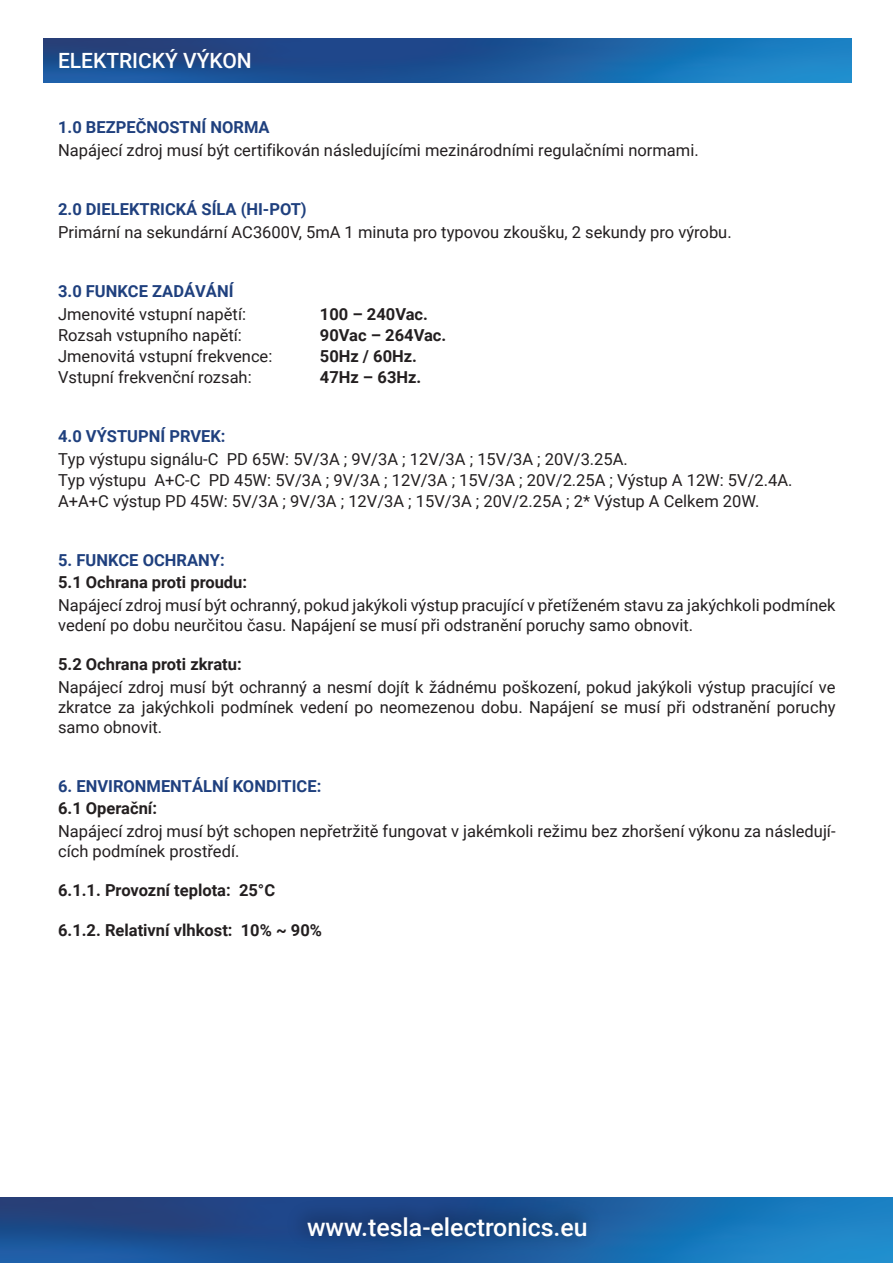
<style>
.page{position:relative;width:893px;height:1263px;background:#fff}
.page>*{position:absolute;margin:0;border:0;box-sizing:border-box;transform-origin:0 0}
.t1{font:500 24.9px "Roboto";color:#fff}
.t2{font:500 21px "Roboto";color:#fff}
.t3{font:16.5px/19.8px "Roboto";color:#231f20}
.t4{font:700 16.5px "Roboto";color:#231f20}
.t5{font:700 16.5px "Roboto";color:#1f407e}
</style>
<div class="page">
<svg style="left:43px;top:38px;width:808px;height:45px"></svg>
<svg style="left:0;top:1198px;width:893px;height:65px"></svg>
<img style="left:277px;top:1197px;width:332px;height:66px">
<p class="t2" style="left:58px;top:46px;width:195px">ELEKTRICKÝ VÝKON</p>
<p class="t5" style="left:58px;top:116px;width:213px">1.0 BEZPEČNOSTNÍ NORMA</p>
<p class="t3" style="left:58px;top:139px;width:642px">Napájecí zdroj musí být certifikován následujícími mezinárodními regulačními normami.</p>
<p class="t5" style="left:58px;top:198px;width:250px">2.0 DIELEKTRICKÁ SÍLA (HI-POT)</p>
<p class="t3" style="left:58px;top:221px;width:675px">Primární na sekundární AC3600V, 5mA 1 minuta pro typovou zkoušku, 2 sekundy pro výrobu.</p>
<p class="t5" style="left:58px;top:280px;width:177px">3.0 FUNKCE ZADÁVÁNÍ</p>
<p class="t3" style="left:58px;top:303px;width:189px">Jmenovité vstupní napětí:</p>
<p class="t4" style="left:320px;top:302px;width:110px">100 – 240Vac.</p>
<p class="t3" style="left:58px;top:324px;width:185px">Rozsah vstupního napětí:</p>
<p class="t4" style="left:320px;top:323px;width:128px">90Vac – 264Vac.</p>
<p class="t3" style="left:58px;top:345px;width:216px">Jmenovitá vstupní frekvence:</p>
<p class="t4" style="left:320px;top:344px;width:99px">50Hz / 60Hz.</p>
<p class="t3" style="left:58px;top:366px;width:195px">Vstupní frekvenční rozsah:</p>
<p class="t4" style="left:320px;top:365px;width:103px">47Hz – 63Hz.</p>
<p class="t5" style="left:58px;top:425px;width:169px">4.0 VÝSTUPNÍ PRVEK:</p>
<p class="t3" style="left:58px;top:448px;width:736px;line-height:21px">Typ výstupu signálu-C PD 65W: 5V/3A ; 9V/3A ; 12V/3A ; 15V/3A ; 20V/3.25A.<br>Typ výstupu A+C-C PD 45W: 5V/3A ; 9V/3A ; 12V/3A ; 15V/3A ; 20V/2.25A ; Výstup A 12W: 5V/2.4A.<br>A+A+C výstup PD 45W: 5V/3A ; 9V/3A ; 12V/3A ; 15V/3A ; 20V/2.25A ; 2* Výstup A Celkem 20W.</p>
<p class="t5" style="left:58px;top:548px;width:168px">5. FUNKCE OCHRANY:</p>
<p class="t4" style="left:58px;top:571px;width:191px">5.1 Ochrana proti proudu:</p>
<p class="t3" style="left:58px;top:595px;width:779px">Napájecí zdroj musí být ochranný, pokud jakýkoli výstup pracující v přetíženém stavu za jakýchkoli podmínek vedení po dobu neurčitou času. Napájení se musí při odstranění poruchy samo obnovit.</p>
<p class="t4" style="left:58px;top:653px;width:185px">5.2 Ochrana proti zkratu:</p>
<p class="t3" style="left:58px;top:676px;width:779px;text-align:justify">Napájecí zdroj musí být ochranný a nesmí dojít k žádnému poškození, pokud jakýkoli výstup pracující ve zkratce za jakýchkoli podmínek vedení po neomezenou dobu. Napájení se musí při odstranění poruchy samo obnovit.</p>
<p class="t5" style="left:58px;top:774px;width:265px">6. ENVIRONMENTÁLNÍ KONDITICE:</p>
<p class="t4" style="left:58px;top:797px;width:101px">6.1 Operační:</p>
<p class="t3" style="left:58px;top:820px;width:779px">Napájecí zdroj musí být schopen nepřetržitě fungovat v jakémkoli režimu bez zhoršení výkonu za následují&shy;cích podmínek prostředí.</p>
<p class="t4" style="left:58px;top:879px;width:219px">6.1.1. Provozní teplota: 25°C</p>
<p class="t4" style="left:58px;top:918px;width:265px">6.1.2. Relativní vlhkost: 10% ~ 90%</p>
<h1 class="t1" style="left:307px;top:1209px;width:282px">www.tesla-electronics.eu</h1>
</div>
